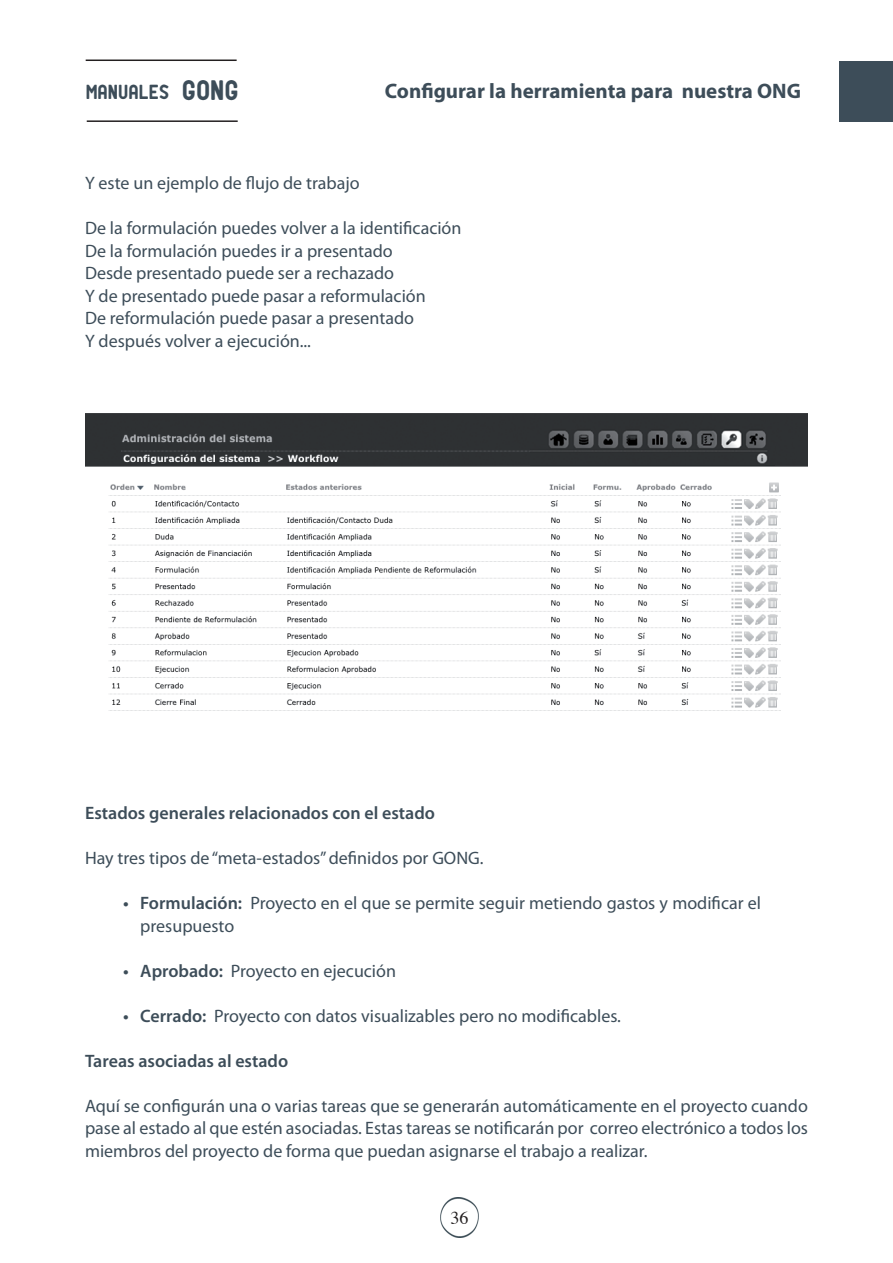
<style>
.page{position:relative;width:893px;height:1263px;background:#fff}
.page>*{position:absolute;margin:0;border:0;box-sizing:border-box;transform-origin:0 0}
.títulos{font:700 21px "Myriad Pro";color:#3d4d59}
.t1{font:19.5px "PTF NORDIC Round";color:#3d4d59}
.cuerpo_de_texto{font:18px/22.5px "Myriad Pro";color:#3d4d59;text-align:justify}
.Listado{font:18px/22.5px "Myriad Pro";color:#3d4d59}
.cuerpo_de_texto-2{font:600 18px "Myriad Pro";color:#3d4d59}
.t2{font:18px "Times";color:#231f20}
.s1{font-size:27px}
.s2{font-weight:600}
</style>
<div class="page">
<hr style="left:86px;top:60px;width:151px;height:1px;background:#231f20">
<hr style="left:87px;top:120px;width:151px;height:2px;background:#231f20">
<img style="left:440px;top:1198px;width:38px;height:40px">
<div style="left:839px;top:62px;width:54px;height:60px;background:#3d4d59"></div>
<img style="left:86px;top:414px;width:722px;height:297px">
<p class="t1" style="left:86px;top:83px;width:154px">MANUALES <span class="s1">GONG</span></p>
<p class="títulos" style="left:385px;top:77px;width:418px">Configurar la herramienta para nuestra ONG</p>
<p class="cuerpo_de_texto" style="left:85px;top:171px;width:276px">Y este un ejemplo de flujo de trabajo</p>
<p class="cuerpo_de_texto" style="left:85px;top:216px;width:378px">De la formulación puedes volver a la identificación</p>
<p class="cuerpo_de_texto" style="left:85px;top:239px;width:309px">De la formulación puedes ir a presentado</p>
<p class="cuerpo_de_texto" style="left:85px;top:261px;width:311px">Desde presentado puede ser a rechazado</p>
<p class="cuerpo_de_texto" style="left:85px;top:284px;width:342px">Y de presentado puede pasar a reformulación</p>
<p class="cuerpo_de_texto" style="left:85px;top:306px;width:331px">De reformulación puede pasar a presentado</p>
<p class="cuerpo_de_texto" style="left:85px;top:329px;width:227px">Y después volver a ejecución...</p>
<p class="cuerpo_de_texto-2" style="left:85px;top:802px;width:351px">Estados generales relacionados con el estado</p>
<p class="cuerpo_de_texto" style="left:85px;top:846px;width:400px">Hay tres tipos de “meta-estados” definidos por GONG.</p>
<p class="Listado" style="left:140px;top:891px;width:622px;text-indent:-17px"><span class="s2">• Formulación:</span> Proyecto en el que se permite seguir metiendo gastos y modificar el presupuesto</p>
<p class="Listado" style="left:123px;top:959px;width:274px"><span class="s2">• Aprobado:</span> Proyecto en ejecución</p>
<p class="Listado" style="left:123px;top:1004px;width:499px"><span class="s2">• Cerrado:</span> Proyecto con datos visualizables pero no modificables.</p>
<p class="cuerpo_de_texto-2" style="left:85px;top:1049px;width:205px">Tareas asociadas al estado</p>
<p class="cuerpo_de_texto" style="left:85px;top:1094px;width:724px">Aquí se configurán una o varias tareas que se generarán automáticamente en el proyecto cuando pase al estado al que estén asociadas. Estas tareas se notificarán por correo electrónico a todos los miembros del proyecto de forma que puedan asignarse el trabajo a realizar.</p>
<p class="t2" style="left:450px;top:1201px;width:19px">36</p>
</div>
